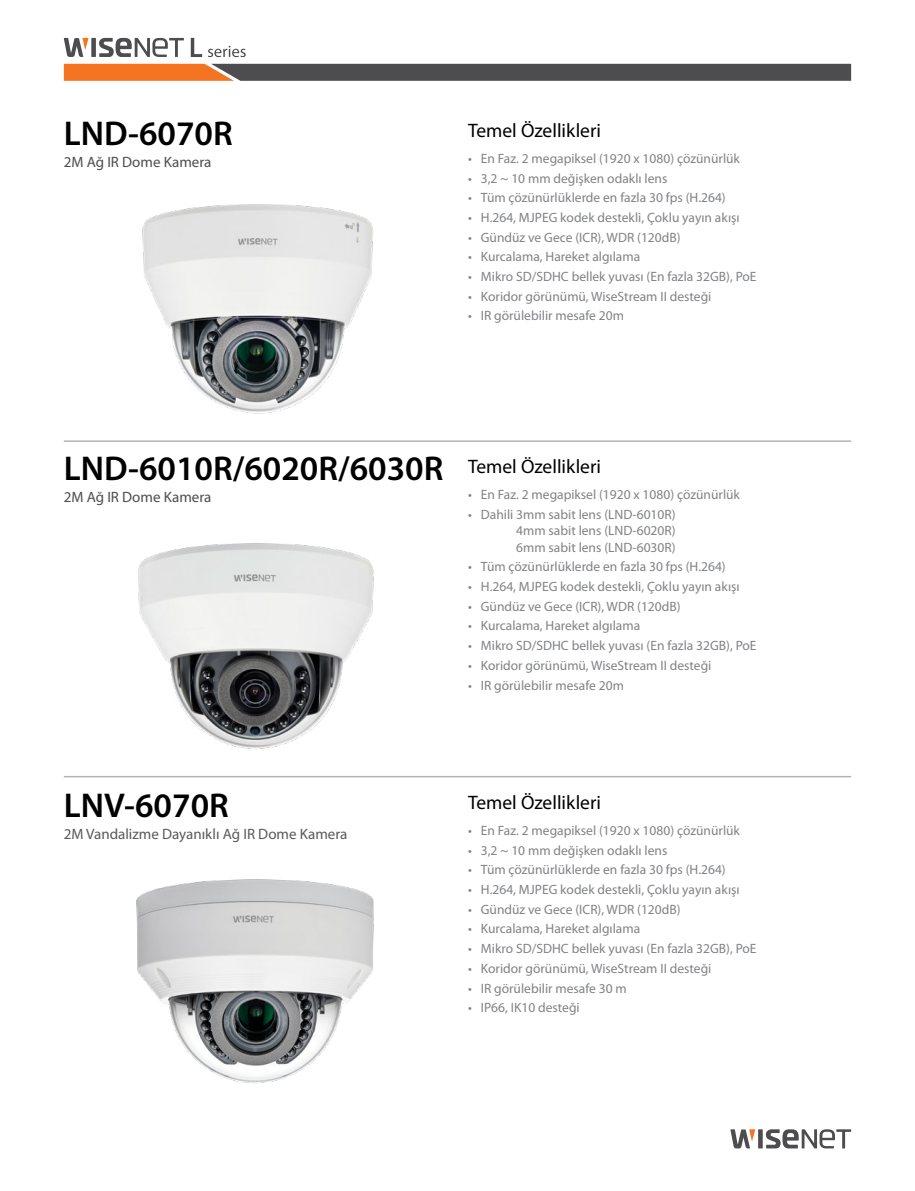
<style>
.page{position:relative;width:915px;height:1191px;background:#fff}
.page>*{position:absolute;margin:0;border:0;box-sizing:border-box;transform-origin:0 0}
.t1{font:600 34.5px "Myriad Pro";color:#000}
.t2{font:19.5px "Myriad Pro";color:#000}
.t3{font:15px "Myriad Pro";color:#58595b}
.t4{font:15px "Myriad Pro";color:#4d4d4f}
.t5{font:13.5px/16.5px "Myriad Pro";color:#808285;text-align:justify}
</style>
<div class="page">
<svg style="left:64px;top:64px;width:786px;height:17px;background:#715749"></svg>
<svg style="left:757px;top:1129px;width:5px;height:19px"></svg>
<svg style="left:765px;top:1129px;width:85px;height:19px"></svg>
<svg style="left:730px;top:1129px;width:25px;height:19px"></svg>
<div style="left:91px;top:38px;width:5px;height:19px;background:#4d4d4f"></div>
<svg style="left:99px;top:38px;width:85px;height:19px"></svg>
<svg style="left:64px;top:38px;width:24px;height:19px"></svg>
<svg style="left:208px;top:46px;width:38px;height:11px"></svg>
<svg style="left:191px;top:38px;width:11px;height:19px"></svg>
<img style="left:142px;top:204px;width:232px;height:210px">
<img style="left:138px;top:543px;width:236px;height:206px">
<img style="left:136px;top:879px;width:238px;height:205px">
<hr style="left:64px;top:440px;width:786px;height:2px;background:#b1b4b6">
<hr style="left:64px;top:776px;width:786px;height:1px;background:#b1b4b6">
<h1 class="t1" style="left:64px;top:111px;width:170px">LND-6070R</h1>
<p class="t4" style="left:64px;top:153px;width:149px">2M Ağ IR Dome Kamera</p>
<h2 class="t2" style="left:468px;top:118px;width:134px">Temel Özellikleri</h2>
<p class="t5" style="left:468px;top:150px;width:273px">• En Faz. 2 megapiksel (1920 x 1080) çözünürlük</p>
<p class="t5" style="left:468px;top:170px;width:201px">• 3,2 ~ 10 mm değişken odaklı lens</p>
<p class="t5" style="left:468px;top:189px;width:259px">• Tüm çözünürlüklerde en fazla 30 fps (H.264)</p>
<p class="t5" style="left:468px;top:209px;width:273px">• H.264, MJPEG kodek destekli, Çoklu yayın akışı</p>
<p class="t5" style="left:468px;top:229px;width:214px">• Gündüz ve Gece (ICR), WDR (120dB)</p>
<p class="t5" style="left:468px;top:248px;width:173px">• Kurcalama, Hareket algılama</p>
<p class="t5" style="left:468px;top:268px;width:290px">• Mikro SD/SDHC bellek yuvası (En fazla 32GB), PoE</p>
<p class="t5" style="left:468px;top:288px;width:244px">• Koridor görünümü, WiseStream II desteği</p>
<p class="t5" style="left:468px;top:307px;width:157px">• IR görülebilir mesafe 20m</p>
<h1 class="t1" style="left:64px;top:446px;width:381px">LND-6010R/6020R/6030R</h1>
<p class="t4" style="left:64px;top:488px;width:149px">2M Ağ IR Dome Kamera</p>
<h2 class="t2" style="left:468px;top:454px;width:134px">Temel Özellikleri</h2>
<p class="t5" style="left:468px;top:486px;width:273px">• En Faz. 2 megapiksel (1920 x 1080) çözünürlük</p>
<p class="t5" style="left:516px;top:506px;width:161px;text-indent:-48px">• Dahili 3mm sabit lens (LND-6010R)<br>4mm sabit lens (LND-6020R)<br>6mm sabit lens (LND-6030R)</p>
<p class="t5" style="left:468px;top:558px;width:259px">• Tüm çözünürlüklerde en fazla 30 fps (H.264)</p>
<p class="t5" style="left:468px;top:578px;width:273px">• H.264, MJPEG kodek destekli, Çoklu yayın akışı</p>
<p class="t5" style="left:468px;top:598px;width:214px">• Gündüz ve Gece (ICR), WDR (120dB)</p>
<p class="t5" style="left:468px;top:617px;width:173px">• Kurcalama, Hareket algılama</p>
<p class="t5" style="left:468px;top:637px;width:290px">• Mikro SD/SDHC bellek yuvası (En fazla 32GB), PoE</p>
<p class="t5" style="left:468px;top:657px;width:244px">• Koridor görünümü, WiseStream II desteği</p>
<p class="t5" style="left:468px;top:676px;width:157px">• IR görülebilir mesafe 20m</p>
<h1 class="t1" style="left:64px;top:783px;width:166px">LNV-6070R</h1>
<p class="t3" style="left:64px;top:825px;width:285px">2M Vandalizme Dayanıklı Ağ IR Dome Kamera</p>
<h2 class="t2" style="left:468px;top:790px;width:134px">Temel Özellikleri</h2>
<p class="t5" style="left:468px;top:822px;width:273px">• En Faz. 2 megapiksel (1920 x 1080) çözünürlük</p>
<p class="t5" style="left:468px;top:841px;width:201px">• 3,2 ~ 10 mm değişken odaklı lens</p>
<p class="t5" style="left:468px;top:861px;width:259px">• Tüm çözünürlüklerde en fazla 30 fps (H.264)</p>
<p class="t5" style="left:468px;top:881px;width:273px">• H.264, MJPEG kodek destekli, Çoklu yayın akışı</p>
<p class="t5" style="left:468px;top:900px;width:214px">• Gündüz ve Gece (ICR), WDR (120dB)</p>
<p class="t5" style="left:468px;top:920px;width:173px">• Kurcalama, Hareket algılama</p>
<p class="t5" style="left:468px;top:940px;width:290px">• Mikro SD/SDHC bellek yuvası (En fazla 32GB), PoE</p>
<p class="t5" style="left:468px;top:960px;width:244px">• Koridor görünümü, WiseStream II desteği</p>
<p class="t5" style="left:468px;top:979px;width:160px">• IR görülebilir mesafe 30 m</p>
<p class="t5" style="left:468px;top:999px;width:113px">• IP66, IK10 desteği</p>
</div>
